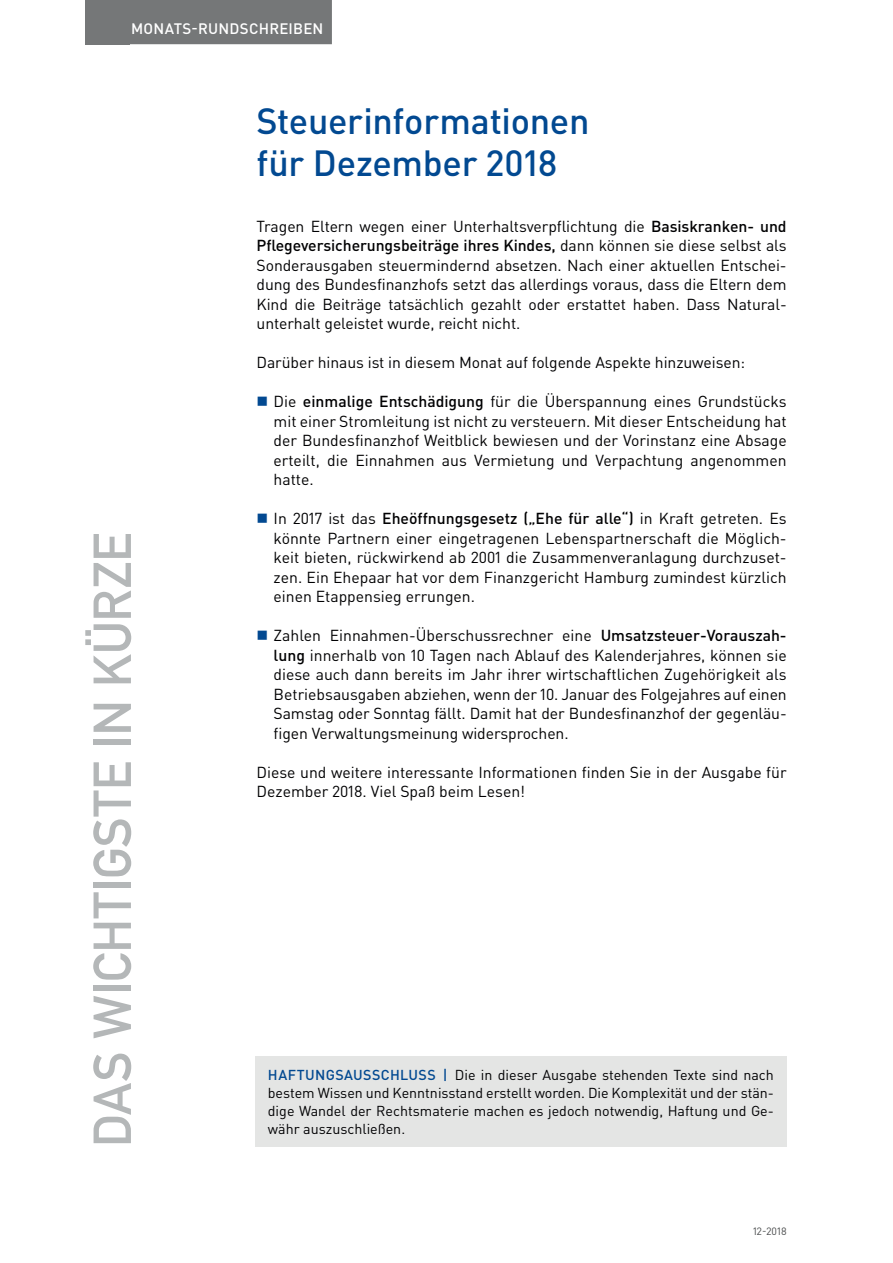
<style>
.page{position:relative;width:893px;height:1263px;background:#fff}
.page>*{position:absolute;margin:0;border:0;box-sizing:border-box;transform-origin:0 0}
.t1{font:52.5px "DIN Mittelschrift Std";color:#b4b7b8}
.t2{font:500 36px/42px "DIN Pro";letter-spacing:-.01em;color:#024991}
.t3{font:15.75px/19.5px "DIN Pro";color:#000002;text-align:justify}
.t4{font:500 15px "DIN Pro";letter-spacing:.015em;color:#fff}
.t5{font:14.25px/18px "DIN Pro";color:#000002;text-align:justify}
.t6{font:10.5px "DIN Pro";color:#494b4c}
.s1{font-weight:500}
.s2{font-weight:500;color:#024991}
</style>
<div class="page">
<div style="left:85px;top:0;width:45px;height:44px;background:#757778"></div>
<div style="left:122px;top:0;width:210px;height:44px;background:#757778"></div>
<div style="left:255px;top:1057px;width:532px;height:90px;background:#e4e5e4"></div>
<p class="t4" style="left:131px;top:18px;width:194px">MONATS-RUNDSCHREIBEN</p>
<h1 class="t1" style="left:82px;top:1147px;width:616px;rotate:-90deg">DAS WICHTIGSTE IN KÜRZE</h1>
<h2 class="t2" style="left:257px;top:99px;width:334px">Steuerinformationen für Dezember 2018</h2>
<p class="t3" style="left:257px;top:216px;width:532px">Tragen Eltern wegen einer Unterhaltsverpflichtung die <span class="s1">Basiskranken- und Pflegeversicherungsbeiträge ihres Kindes,</span> dann können sie diese selbst als Sonderausgaben steuermindernd absetzen. Nach einer aktuellen Entschei&shy;dung des Bundesfinanzhofs setzt das allerdings voraus, dass die Eltern dem Kind die Beiträge tatsächlich gezahlt oder erstattet haben. Dass Natural&shy;unterhalt geleistet wurde, reicht nicht.</p>
<p class="t3" style="left:257px;top:352px;width:490px">Darüber hinaus ist in diesem Monat auf folgende Aspekte hinzuweisen:</p>
<p class="t3" style="left:274px;top:391px;width:515px">Die <span class="s1">einmalige Entschädigung</span> für die Überspannung eines Grundstücks mit einer Stromleitung ist nicht zu versteuern. Mit dieser Entscheidung hat der Bundesfinanzhof Weitblick bewiesen und der Vorinstanz eine Absage erteilt, die Einnahmen aus Vermietung und Verpachtung angenommen hatte.</p>
<p class="t3" style="left:274px;top:508px;width:515px">In 2017 ist das <span class="s1">Eheöffnungsgesetz („Ehe für alle“)</span> in Kraft getreten. Es könnte Partnern einer eingetragenen Lebenspartnerschaft die Möglich&shy;keit bieten, rückwirkend ab 2001 die Zusammenveranlagung durchzuset&shy;zen. Ein Ehepaar hat vor dem Finanzgericht Hamburg zumindest kürzlich einen Etappensieg errungen.</p>
<p class="t3" style="left:274px;top:625px;width:515px">Zahlen Einnahmen-Überschussrechner eine <span class="s1">Umsatzsteuer-Vorauszah&shy;lung</span> innerhalb von 10 Tagen nach Ablauf des Kalenderjahres, können sie diese auch dann bereits im Jahr ihrer wirtschaftlichen Zugehörigkeit als Betriebsausgaben abziehen, wenn der 10. Januar des Folgejahres auf einen Samstag oder Sonntag fällt. Damit hat der Bundesfinanzhof der gegenläu&shy;figen Verwaltungsmeinung widersprochen.</p>
<p class="t3" style="left:257px;top:762px;width:532px">Diese und weitere interessante Informationen finden Sie in der Ausgabe für<br>Dezember 2018. Viel Spaß beim Lesen!</p>
<p class="t5" style="left:268px;top:1065px;width:508px"><span class="s2">HAFTUNGSAUSSCHLUSS |</span> Die in dieser Ausgabe stehenden Texte sind nach bestem Wissen und Kenntnisstand erstellt worden. Die Komplexität und der stän&shy;dige Wandel der Rechtsmaterie machen es jedoch notwendig, Haftung und Ge&shy;währ auszuschließen.</p>
<p class="t6" style="left:753px;top:1224px;width:35px">12-2018</p>
</div>
